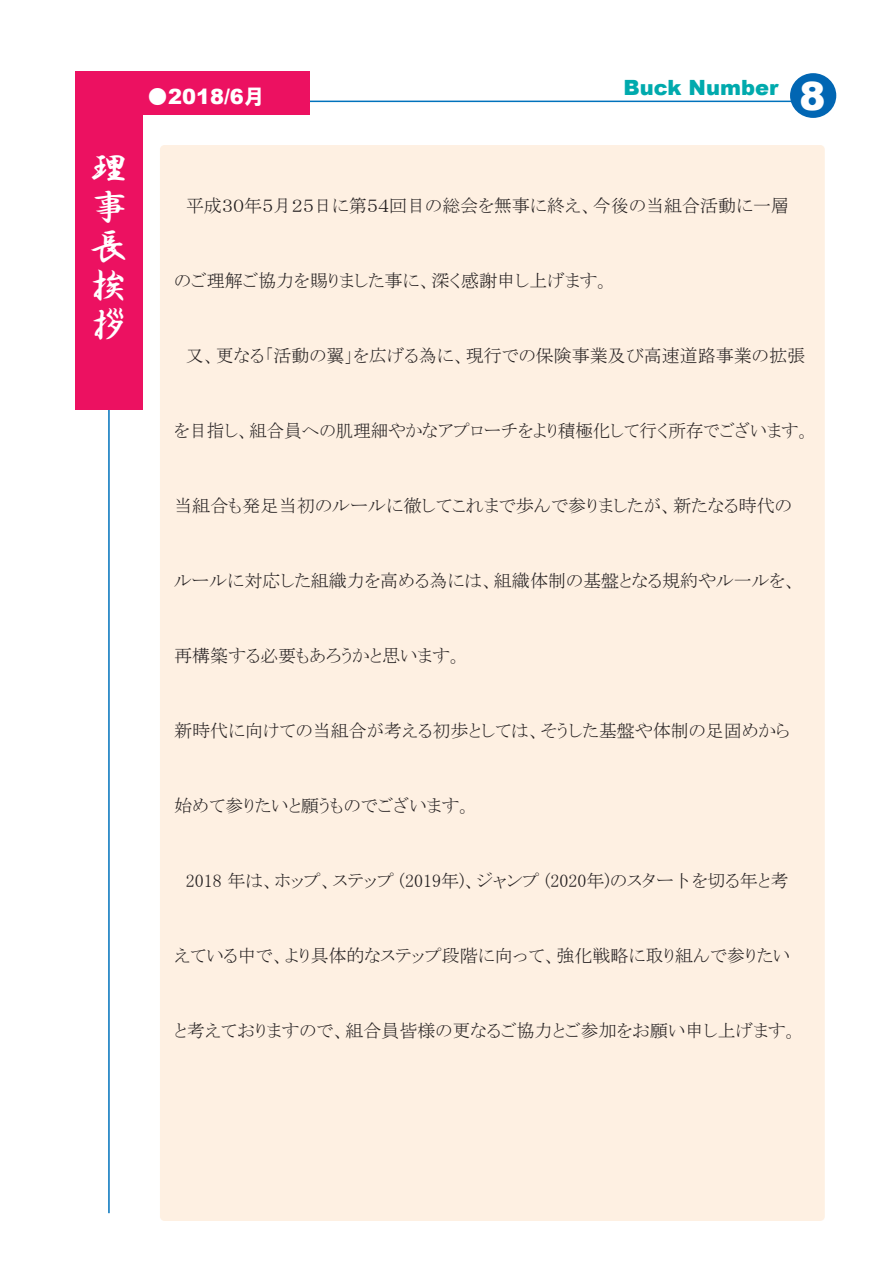
<style>
.page{position:relative;width:893px;height:1263px;background:#fff}
.page>*{position:absolute;margin:0;border:0;box-sizing:border-box;transform-origin:0 0}
.t1{font:39px/39px "HGS Gyoshotai";color:#fff;text-align:justify}
.t2{font:900 39px "Arial";color:#fff}
.t3{font:900 21px "Arial";color:#00aaad}
.t4{font:900 21px "Arial";color:#fff}
.t5{font:18px "MS P Mincho";color:#231f20}
.s1{font-family:"MS Gothic";font-weight:400}
.s2{font-family:"HGP Soei Kakugothic UB";font-weight:400}
</style>
<div class="page">
<div style="left:160px;top:145px;width:665px;height:1076px;background:#fef0e2;border-radius:5px"></div>
<hr style="left:109px;top:101px;width:701px;height:1px;background:#0072bc">
<hr style="left:108px;top:99px;width:2px;height:1114px;background:#0072bc">
<div style="left:75px;top:71px;width:68px;height:339px;background:#ec1161"></div>
<div style="left:76px;top:71px;width:234px;height:43px;background:#ec1161"></div>
<div style="left:790px;top:73px;width:46px;height:45px;background:#0166b3;border-radius:50%"></div>
<h1 class="t1" style="left:89px;top:148px;width:38px">理事長挨拶</h1>
<p class="t4" style="left:147px;top:81px;width:119px"><span class="s1">●</span>2018/6<span class="s2">月</span></p>
<p class="t3" style="left:623px;top:72px;width:156px">Buck Number</p>
<h1 class="t2" style="left:799px;top:67px;width:28px">8</h1>
<p class="t5" style="left:174px;top:196px;width:617px">　平成３０年５月２５日に第５４回目の総会を無事に終え、今後の当組合活動に一層</p>
<p class="t5" style="left:174px;top:271px;width:437px">のご理解ご協力を賜りました事に、深く感謝申し上げます。</p>
<p class="t5" style="left:174px;top:346px;width:632px">　又、更なる「活動の翼」を広げる為に、現行での保険事業及び高速道路事業の拡張</p>
<p class="t5" style="left:174px;top:421px;width:638px">を目指し、組合員ヘの肌理細やかなアプローチをより積極化して行く所存でございます。</p>
<p class="t5" style="left:174px;top:496px;width:620px">当組合も発足当初のルールに徹してこれまで歩んで参りましたが、新たなる時代の</p>
<p class="t5" style="left:174px;top:571px;width:624px">ルールに対応した組織力を高める為には、組織体制の基盤となる規約やル一ルを、</p>
<p class="t5" style="left:174px;top:646px;width:290px">再構築する必要もあろうかと思います。</p>
<p class="t5" style="left:174px;top:721px;width:617px">新時代に向けての当組合が考える初歩としては、そうした基盤や体制の足固めから</p>
<p class="t5" style="left:174px;top:796px;width:299px">始めて参りたいと願うものでございます。</p>
<p class="t5" style="left:174px;top:871px;width:616px">　2018 年は、ホップ、ステップ (2019年)、ジャンプ (2020年)のスター卜を切る年と考</p>
<p class="t5" style="left:174px;top:946px;width:618px">えている中で、より具体的なステップ段階に向って、強化戦略に取り組んで参りたい</p>
<p class="t5" style="left:174px;top:1021px;width:625px">と考えておりますので、組合員皆様の更なるご協力とご参加をお願い申し上げます。</p>
</div>
